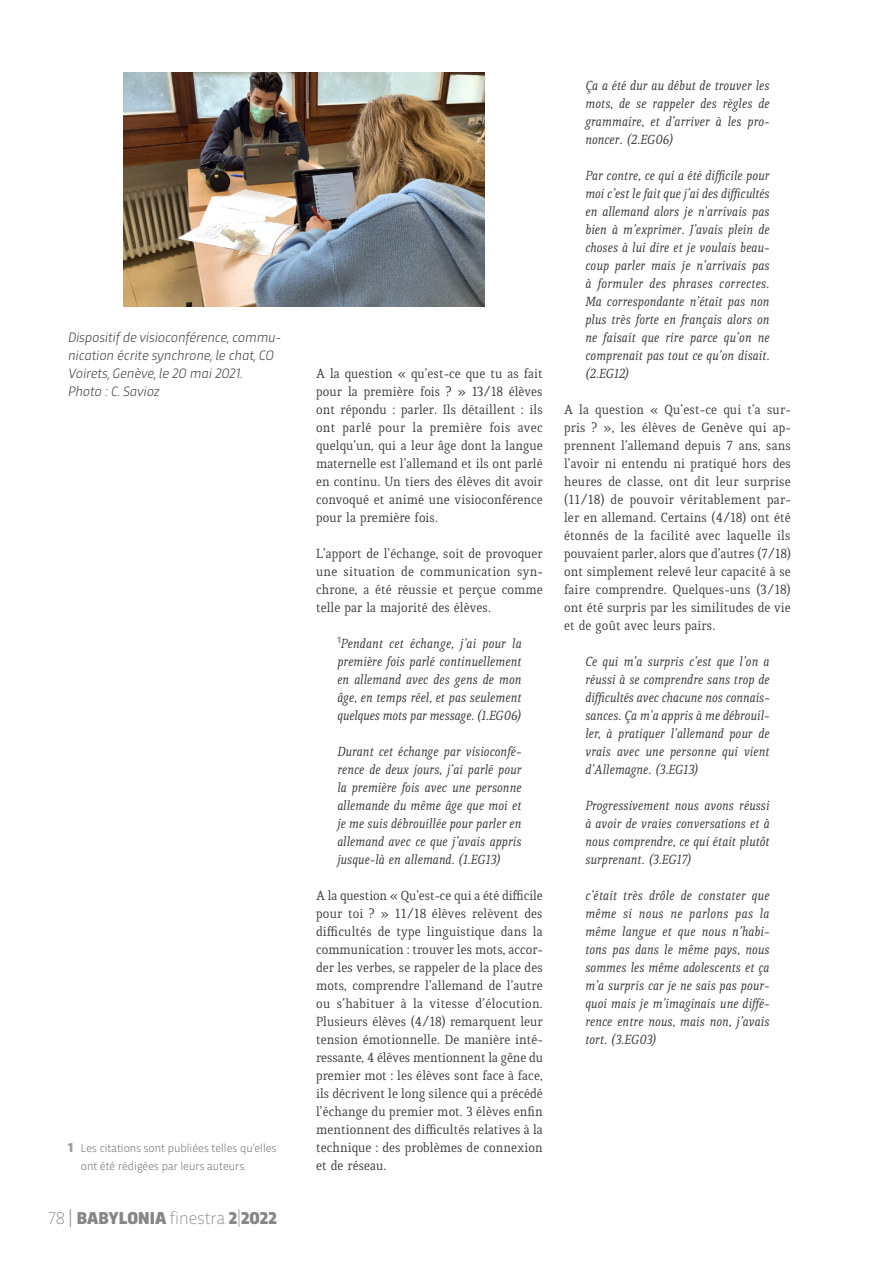
<style>
.page{position:relative;width:893px;height:1263px;background:#fff}
.page>*{position:absolute;margin:0;border:0;box-sizing:border-box;transform-origin:0 0}
.t1{font:900 18px "Trasandina";color:#878787}
.t2{font:14.25px/18px "Quiroga Serif Pro";color:#3c3c3b;text-align:justify}
.t3{font:italic 14.25px/18px "Quiroga Serif Pro";color:#3c3c3b;text-align:justify}
.t4{font:italic 300 14.25px/18px "Trasandina";color:#3c3c3b}
.t5{font:300 12px/18px "Trasandina";color:#706f6f}
.s1{font-weight:900;font-size:13.5px;color:#9d9d9c}
.s2{font-weight:200}
.s3{font-weight:300}
</style>
<div class="page">
<img style="left:124px;top:72px;width:361px;height:235px">
<p class="t4" style="left:68px;top:327px;width:215px">Dispositif de visioconférence, commu&shy;nication écrite synchrone, le chat, CO<br>Voirets, Genève, le 20 mai 2021.<br>Photo : C. Savioz</p>
<p class="t5" style="left:81px;top:1138px;width:197px;text-indent:-13px"><span class="s1">1</span> Les citations sont publiées telles qu’elles ont été rédigées par leurs auteurs.</p>
<p class="t1" style="left:49px;top:1205px;width:230px"><span class="s2">78</span> <span class="s3">|</span> BABYLONIA <span class="s2">finestra</span> 2<span class="s2">|</span>2022</p>
<p class="t2" style="left:316px;top:364px;width:228px">A la question « qu’est-ce que tu as fait pour la première fois ? » 13/18 élèves ont répondu : parler. Ils détaillent : ils ont parlé pour la première fois avec quelqu’un, qui a leur âge dont la langue maternelle est l’allemand et ils ont parlé en continu. Un tiers des élèves dit avoir convoqué et animé une visioconférence pour la première fois.</p>
<p class="t2" style="left:316px;top:544px;width:228px">L’apport de l’échange, soit de provoquer une situation de communication syn&shy;chrone, a été réussie et perçue comme telle par la majorité des élèves.</p>
<p class="t3" style="left:337px;top:634px;width:186px"><sup>1</sup>Pendant cet échange, j’ai pour la première fois parlé continuellement en allemand avec des gens de mon âge, en temps réel, et pas seulement quelques mots par message. (1.EG06)</p>
<p class="t3" style="left:337px;top:742px;width:186px">Durant cet échange par visioconfé&shy;rence de deux jours, j’ai parlé pour la première fois avec une personne allemande du même âge que moi et je me suis débrouillée pour parler en allemand avec ce que j’avais appris jusque-là en allemand. (1.EG13)</p>
<p class="t2" style="left:316px;top:887px;width:228px">A la question « Qu’est-ce qui a été difficile pour toi ? » 11/18 élèves relèvent des difficultés de type linguistique dans la communication : trouver les mots, accor&shy;der les verbes, se rappeler de la place des mots, comprendre l’allemand de l’autre ou s’habituer à la vitesse d’élocution.<br>Plusieurs élèves (4/18) remarquent leur tension émotionnelle. De manière inté&shy;ressante, 4 élèves mentionnent la gêne du premier mot : les élèves sont face à face, ils décrivent le long silence qui a précédé l’échange du premier mot. 3 élèves enfin mentionnent des difficultés relatives à la technique : des problèmes de connexion et de réseau.</p>
<p class="t3" style="left:585px;top:76px;width:186px">Ça a été dur au début de trouver les mots, de se rappeler des règles de grammaire, et d’arriver à les pro&shy;noncer. (2.EG06)</p>
<p class="t3" style="left:585px;top:166px;width:186px">Par contre, ce qui a été difficile pour moi c’est le fait que j’ai des difficultés en allemand alors je n'arrivais pas bien à m’exprimer. J’avais plein de choses à lui dire et je voulais beau&shy;coup parler mais je n’arrivais pas à formuler des phrases correctes.<br>Ma correspondante n’était pas non plus très forte en français alors on ne faisait que rire parce qu’on ne comprenait pas tout ce qu’on disait. (2.EG12)</p>
<p class="t2" style="left:564px;top:401px;width:228px">A la question « Qu’est-ce qui t’a sur&shy;pris ? », les élèves de Genève qui ap&shy;prennent l’allemand depuis 7 ans, sans l’avoir ni entendu ni pratiqué hors des heures de classe, ont dit leur surprise (11/18) de pouvoir véritablement par&shy;ler en allemand. Certains (4/18) ont été étonnés de la facilité avec laquelle ils pouvaient parler, alors que d’autres (7/18) ont simplement relevé leur capacité à se faire comprendre. Quelques-uns (3/18) ont été surpris par les similitudes de vie et de goût avec leurs pairs.</p>
<p class="t3" style="left:585px;top:652px;width:186px">Ce qui m’a surpris c’est que l’on a réussi à se comprendre sans trop de difficultés avec chacune nos connais&shy;sances. Ça m’a appris à me débrouil&shy;ler, à pratiquer l’allemand pour de vrais avec une personne qui vient d’Allemagne. (3.EG13)</p>
<p class="t3" style="left:585px;top:796px;width:186px">Progressivement nous avons réussi à avoir de vraies conversations et à nous comprendre, ce qui était plutôt surprenant. (3.EG17)</p>
<p class="t3" style="left:585px;top:886px;width:186px">c’était très drôle de constater que même si nous ne parlons pas la même langue et que nous n’habi&shy;tons pas dans le même pays, nous sommes les même adolescents et ça m’a surpris car je ne sais pas pour&shy;quoi mais je m’imaginais une diffé&shy;rence entre nous, mais non, j’avais tort. (3.EG03)</p>
</div>
